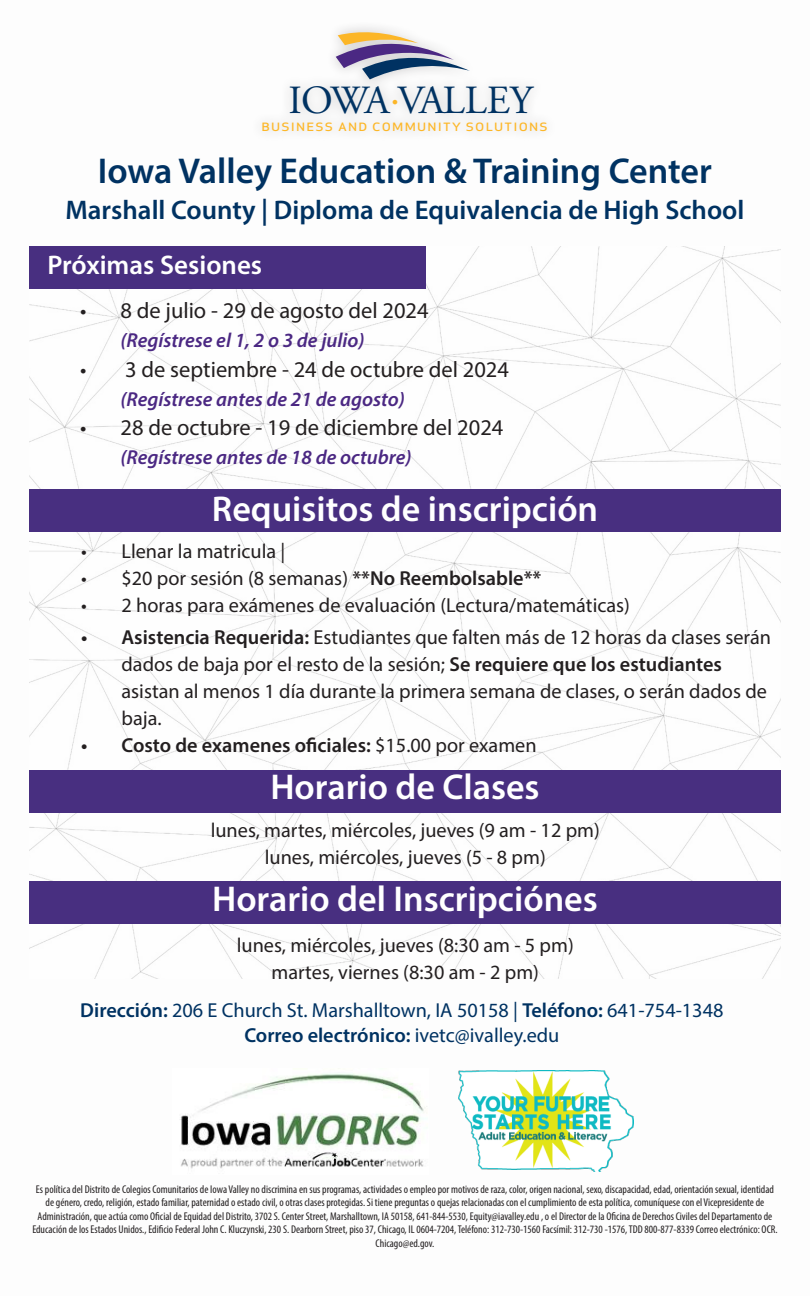
<style>
.page{position:relative;width:810px;height:1296px;background:#fff}
.page>*{position:absolute;margin:0;border:0;box-sizing:border-box;transform-origin:0 0}
.t1{font:39.82px "Adobe Garamond Pro";letter-spacing:-.03em;color:#003262}
.t2{font:600 36px "Myriad Pro";color:#fff}
.t3{font:600 36px "Myriad Pro";color:#003262}
.t4{font:600 27px "Myriad Pro";color:#003262}
.t5{font:600 27px "Myriad Pro";color:#fff}
.t6{font:22.5px "Myriad Pro";color:#231f20}
.t7{font:20.25px/27px "Myriad Pro";color:#231f20}
.t8{font:italic 600 20.25px "Myriad Pro";color:#4b2883}
.t9{font:20.25px "Myriad Pro";color:#003262}
.t10{font:600 20.25px "Myriad Pro";color:#231f20}
.t11{font:600 20.25px "Myriad Pro";color:#003262}
.t12{font:condensed 11.25px/13.5px "Myriad Pro";color:#231f20;text-align:center}
.t13{font:500 11.25px "Apex Sans";letter-spacing:.09em;color:#fdb728;scale:1.16 1}
.t14{font:7.88px "Wingdings";color:#fcb627}
.s1{font-weight:600}
.s2{font-weight:400}
</style>
<div class="page">
<img style="left:29px;top:246px;width:752px;height:732px">
<div style="left:29px;top:770px;width:376px;height:43px;background:#482f80"></div>
<div style="left:405px;top:770px;width:376px;height:43px;background:#482f80"></div>
<div style="left:29px;top:489px;width:376px;height:43px;background:#482f80"></div>
<div style="left:405px;top:489px;width:376px;height:43px;background:#482f80"></div>
<div style="left:29px;top:882px;width:376px;height:42px;background:#482f80"></div>
<div style="left:405px;top:882px;width:376px;height:42px;background:#482f80"></div>
<div style="left:29px;top:246px;width:397px;height:43px;background:#482f80"></div>
<div style="left:250px;top:20px;width:308px;height:123px;background:#fafafa"></div>
<svg style="left:336px;top:30px;width:134px;height:49px"></svg>
<img style="left:458px;top:1070px;width:175px;height:101px">
<img style="left:180px;top:1073px;width:247px;height:96px">
<p class="t1" style="left:288px;top:77px;width:246px">IOWA VALLEY</p>
<p class="t13" style="left:262px;top:117px;width:248px">BUSINESS AND COMMUNITY SOLUTIONS</p>
<p class="t14" style="left:392px;top:97px;width:7px">●</p>
<p class="t3" style="left:98px;top:148px;width:616px">Iowa Valley Education &amp; Training Center</p>
<p class="t4" style="left:66px;top:192px;width:680px">Marshall County | Diploma de Equivalencia de High School</p>
<p class="t5" style="left:48px;top:248px;width:216px">Próximas Sesiones</p>
<p class="t6" style="left:80px;top:297px;width:350px">• 8 de julio - 29 de agosto del 2024</p>
<p class="t8" style="left:121px;top:328px;width:246px">(Regístrese el 1, 2 o 3 de julio)</p>
<p class="t6" style="left:80px;top:355px;width:431px">• 3 de septiembre - 24 de octubre del 2024</p>
<p class="t8" style="left:121px;top:386px;width:286px">(Regístrese antes de 21 de agosto)</p>
<p class="t6" style="left:80px;top:414px;width:425px">• 28 de octubre - 19 de diciembre del 2024</p>
<p class="t8" style="left:121px;top:445px;width:293px">(Regístrese antes de 18 de octubre)</p>
<p class="t2" style="left:212px;top:486px;width:388px">Requisitos de inscripción</p>
<p class="t7" style="left:81px;top:537px;width:206px">• Llenar la matricula |</p>
<p class="t7" style="left:81px;top:564px;width:462px">• $20 por sesión (8 semanas) <span class="s1">**No Reembolsable**</span></p>
<p class="t7" style="left:81px;top:591px;width:551px">• 2 horas para exámenes de evaluación (Lectura/matemáticas)</p>
<p class="t7" style="left:122px;top:623px;width:651px;text-indent:-40px"><span class="s1">• Asistencia Requerida:</span> Estudiantes que falten más de 12 horas da clases serán dados de baja por el resto de la sesión; <span class="s1">Se requiere que los estudiantes </span>asistan al menos 1 día durante la primera semana de clases, o serán dados de baja.</p>
<p class="t10" style="left:81px;top:732px;width:457px">• Costo de examenes oficiales: <span class="s2">$15.00 por examen</span></p>
<p class="t2" style="left:270px;top:764px;width:271px">Horario de Clases</p>
<p class="t7" style="left:211px;top:817px;width:391px">lunes, martes, miércoles, jueves (9 am - 12 pm)</p>
<p class="t7" style="left:265px;top:844px;width:283px">lunes, miércoles, jueves (5 - 8 pm)</p>
<p class="t2" style="left:212px;top:876px;width:387px">Horario del Inscripciónes</p>
<p class="t7" style="left:237px;top:932px;width:338px">lunes, miércoles, jueves (8:30 am - 5 pm)</p>
<p class="t7" style="left:272px;top:959px;width:269px">martes, viernes (8:30 am - 2 pm)</p>
<p class="t9" style="left:80px;top:998px;width:645px"><span class="s1">Dirección:</span> 206 E Church St. Marshalltown, IA 50158 | <span class="s1">Teléfono:</span> 641-754-1348</p>
<p class="t11" style="left:244px;top:1022px;width:317px">Correo electrónico: <span class="s2">ivetc@ivalley.edu</span></p>
<p class="t12" style="left:32px;top:1182px;width:747px">Es política del Distrito de Colegios Comunitarios de Iowa Valley no discrimina en sus programas, actividades o empleo por motivos de raza, color, origen nacional, sexo, discapacidad, edad, orientación sexual, identidad de género, credo, religión, estado familiar, paternidad o estado civil, o otras clases protegidas. Si tiene preguntas o quejas relacionadas con el cumplimiento de esta política, comuníquese con el Vicepresidente de Administración, que actúa como Oficial de Equidad del Distrito, 3702 S. Center Street, Marshalltown, IA 50158, 641-844-5530, Equity@iavalley.edu , o el Director de la Oficina de Derechos Civiles del Departamento de Educación de los Estados Unidos., Edificio Federal John C. Kluczynski, 230 S. Dearborn Street, piso 37, Chicago, IL 0604-7204, Teléfono: 312-730-1560 Facsímil: 312-730 -1576, TDD 800-877-8339 Correo electrónico: OCR.<br>Chicago@ed.gov.</p>
</div>
